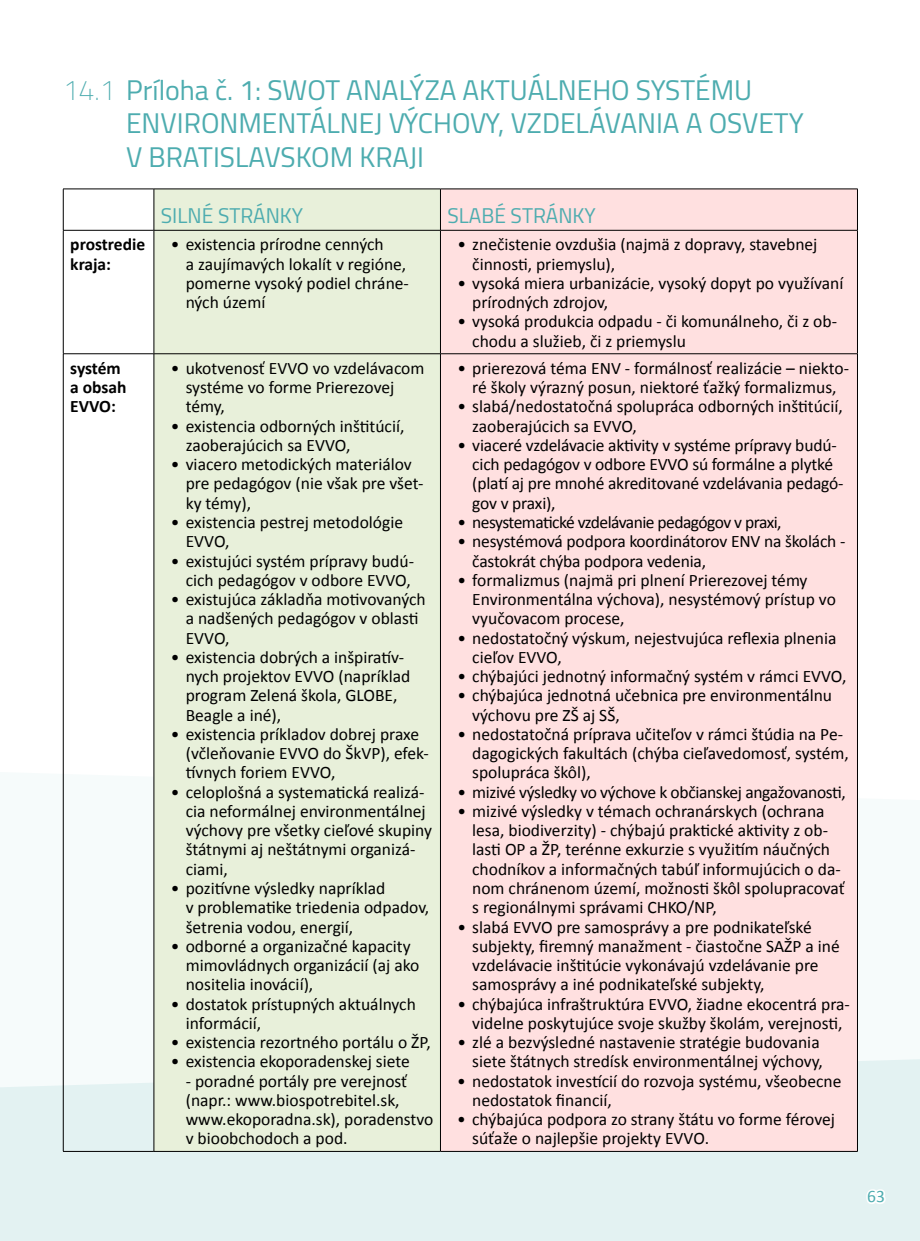
<style>
.page{position:relative;width:920px;height:1241px;background:#fff}
.page>*{position:absolute;margin:0;border:0;box-sizing:border-box;transform-origin:0 0}
.t1{font:28px/33.6px "Cairo";color:#4dacaf}
.t2{font:21px "Cairo";color:#4dacaf}
.t3{font:17.5px/19.2px "Calibri";color:#000}
.t4{font:17.5px "Calibri";letter-spacing:-.02em;color:#000}
.t5{font:17.5px "Calibri";letter-spacing:-.03em;color:#000}
.t6{font:700 17.5px/19.2px "Calibri";color:#000}
.t7{font:17.5px "Calibri";color:#4dacaf}
.s1{font-weight:200}
</style>
<div class="page">
<div style="left:0;top:1058px;width:919px;height:182px;background:#e3f2f2"></div>
<svg style="left:863px;top:1186px;width:25px;height:20px"></svg>
<div style="left:154px;top:189px;width:286px;height:961px;background:#e8f0da"></div>
<div style="left:441px;top:189px;width:415px;height:961px;background:#ffe0e0"></div>
<hr style="left:63px;top:188px;width:91px;height:1px;background:#000">
<hr style="left:63px;top:189px;width:1px;height:41px;background:#000">
<hr style="left:154px;top:188px;width:286px;height:1px;background:#000">
<hr style="left:153px;top:189px;width:1px;height:41px;background:#000">
<hr style="left:440px;top:188px;width:417px;height:1px;background:#000">
<hr style="left:440px;top:189px;width:1px;height:41px;background:#000">
<hr style="left:856px;top:189px;width:1px;height:41px;background:#000">
<hr style="left:63px;top:230px;width:91px;height:1px;background:#000">
<hr style="left:63px;top:230px;width:1px;height:123px;background:#000">
<hr style="left:154px;top:230px;width:286px;height:1px;background:#000">
<hr style="left:153px;top:230px;width:1px;height:123px;background:#000">
<hr style="left:440px;top:230px;width:417px;height:1px;background:#000">
<hr style="left:440px;top:230px;width:1px;height:123px;background:#000">
<hr style="left:856px;top:230px;width:1px;height:123px;background:#000">
<hr style="left:63px;top:353px;width:91px;height:1px;background:#000">
<hr style="left:63px;top:354px;width:1px;height:796px;background:#000">
<hr style="left:154px;top:353px;width:286px;height:1px;background:#000">
<hr style="left:153px;top:354px;width:1px;height:796px;background:#000">
<hr style="left:440px;top:353px;width:417px;height:1px;background:#000">
<hr style="left:440px;top:354px;width:1px;height:796px;background:#000">
<hr style="left:856px;top:354px;width:1px;height:796px;background:#000">
<hr style="left:63px;top:1150px;width:91px;height:1px;background:#000">
<hr style="left:154px;top:1150px;width:286px;height:1px;background:#000">
<hr style="left:440px;top:1150px;width:417px;height:1px;background:#000">
<h1 class="t1" style="left:126px;top:73px;width:679px;text-indent:-63px"><span class="s1">14.1</span> Príloha č. 1: SWOT ANALÝZA AKTUÁLNEHO SYSTÉMU<br>ENVIRONMENTÁLNEJ VÝCHOVY, VZDELÁVANIA A OSVETY<br>V BRATISLAVSKOM KRAJI</h1>
<p class="t2" style="left:161px;top:198px;width:144px">SILNÉ STRÁNKY</p>
<p class="t2" style="left:447px;top:198px;width:150px">SLABÉ STRÁNKY</p>
<p class="t6" style="left:70px;top:235px;width:76px">prostredie kraja:</p>
<p class="t3" style="left:186px;top:235px;width:225px;text-indent:-15px">• existencia prírodne cenných<br>a zaujímavých lokalít v regióne, pomerne vysoký podiel chráne&shy;ných území</p>
<p class="t3" style="left:472px;top:235px;width:346px;text-indent:-15px">• znečistenie ovzdušia (najmä z dopravy, stavebnej činnosti, priemyslu),</p>
<p class="t3" style="left:472px;top:273px;width:372px;text-indent:-15px">• vysoká miera urbanizácie, vysoký dopyt po využívaní prírodných zdrojov,</p>
<p class="t3" style="left:472px;top:312px;width:366px;text-indent:-15px">• vysoká produkcia odpadu - či komunálneho, či z ob&shy;chodu a služieb, či z priemyslu</p>
<p class="t6" style="left:70px;top:358px;width:58px">systém a obsah<br>EVVO:</p>
<p class="t3" style="left:186px;top:358px;width:240px;text-indent:-15px">• ukotvenosť EVVO vo vzdelávacom systéme vo forme Prierezovej témy,</p>
<p class="t3" style="left:186px;top:416px;width:220px;text-indent:-15px">• existencia odborných inštitúcií, zaoberajúcich sa EVVO,</p>
<p class="t3" style="left:186px;top:455px;width:239px;text-indent:-15px">• viacero metodických materiálov pre pedagógov (nie však pre všet&shy;ky témy),</p>
<p class="t3" style="left:186px;top:512px;width:219px;text-indent:-15px">• existencia pestrej metodológie<br>EVVO,</p>
<p class="t3" style="left:171px;top:551px;width:244px;text-align:right">• existujúci systém prípravy budú&shy;cich pedagógov v odbore EVVO,</p>
<p class="t3" style="left:186px;top:589px;width:241px;text-indent:-15px">• existujúca základňa motivovaných a nadšených pedagógov v oblasti<br>EVVO,</p>
<p class="t3" style="left:186px;top:647px;width:226px;text-indent:-15px">• existencia dobrých a inšpiratív&shy;nych projektov EVVO (napríklad program Zelená škola, GLOBE,<br>Beagle a iné),</p>
<p class="t3" style="left:186px;top:724px;width:244px;text-indent:-15px">• existencia príkladov dobrej praxe (včleňovanie EVVO do ŠkVP), efek&shy;tívnych foriem EVVO,</p>
<p class="t3" style="left:186px;top:782px;width:248px;text-indent:-15px">• celoplošná a systematická realizá&shy;cia neformálnej environmentálnej výchovy pre všetky cieľové skupiny štátnymi aj neštátnymi organizá&shy;ciami,</p>
<p class="t3" style="left:186px;top:878px;width:245px;text-indent:-15px">• pozitívne výsledky napríklad<br>v problematike triedenia odpadov, šetrenia vodou, energií,</p>
<p class="t3" style="left:186px;top:936px;width:235px;text-indent:-15px">• odborné a organizačné kapacity mimovládnych organizácií (aj ako nositelia inovácií),</p>
<p class="t3" style="left:186px;top:994px;width:231px;text-indent:-15px">• dostatok prístupných aktuálnych informácií,</p>
<p class="t3" style="left:171px;top:1032px;width:261px">• existencia rezortného portálu o ŽP,</p>
<p class="t3" style="left:171px;top:1051px;width:240px">• existencia ekoporadenskej siete</p>
<p class="t3" style="left:186px;top:1071px;width:249px">- poradné portály pre verejnosť (napr.: www.biospotrebitel.sk, www.ekoporadna.sk), poradenstvo v bioobchodoch a pod.</p>
<p class="t3" style="left:457px;top:358px;width:393px;text-align:center">• prierezová téma ENV - formálnosť realizácie – niekto&shy;ré školy výrazný posun, niektoré ťažký formalizmus,</p>
<p class="t3" style="left:472px;top:397px;width:372px;text-indent:-15px">• slabá/nedostatočná spolupráca odborných inštitúcií, zaoberajúcich sa EVVO,</p>
<p class="t3" style="left:472px;top:435px;width:372px;text-indent:-15px">• viaceré vzdelávacie aktivity v systéme prípravy budú&shy;cich pedagógov v odbore EVVO sú formálne a plytké (platí aj pre mnohé akreditované vzdelávania pedagó&shy;gov v praxi),</p>
<p class="t5" style="left:457px;top:511px;width:325px">• nesystematické vzdelávanie pedagógov v praxi,</p>
<p class="t3" style="left:472px;top:532px;width:374px;text-indent:-15px">• nesystémová podpora koordinátorov ENV na školách - častokrát chýba podpora vedenia,</p>
<p class="t3" style="left:472px;top:570px;width:365px;text-indent:-15px">• formalizmus (najmä pri plnení Prierezovej témy<br>Environmentálna výchova), nesystémový prístup vo vyučovacom procese,</p>
<p class="t3" style="left:472px;top:628px;width:365px;text-indent:-15px">• nedostatočný výskum, nejestvujúca reflexia plnenia cieľov EVVO,</p>
<p class="t3" style="left:457px;top:666px;width:390px">• chýbajúci jednotný informačný systém v rámci EVVO,</p>
<p class="t3" style="left:472px;top:686px;width:361px;text-indent:-15px">• chýbajúca jednotná učebnica pre environmentálnu výchovu pre ZŠ aj SŠ,</p>
<p class="t3" style="left:472px;top:724px;width:378px;text-indent:-15px">• nedostatočná príprava učiteľov v rámci štúdia na Pe&shy;dagogických fakultách (chýba cieľavedomosť, systém, spolupráca škôl),</p>
<p class="t4" style="left:457px;top:780px;width:390px">• mizivé výsledky vo výchove k občianskej angažovanosti,</p>
<p class="t3" style="left:472px;top:801px;width:374px;text-indent:-15px">• mizivé výsledky v témach ochranárskych (ochrana lesa, biodiverzity) - chýbajú praktické aktivity z ob&shy;lasti OP a ŽP, terénne exkurzie s využitím náučných chodníkov a informačných tabúľ informujúcich o da&shy;nom chránenom území, možnosti škôl spolupracovať s regionálnymi správami CHKO/NP,</p>
<p class="t3" style="left:472px;top:917px;width:369px;text-indent:-15px">• slabá EVVO pre samosprávy a pre podnikateľské subjekty, firemný manažment - čiastočne SAŽP a iné vzdelávacie inštitúcie vykonávajú vzdelávanie pre samosprávy a iné podnikateľské subjekty,</p>
<p class="t3" style="left:457px;top:994px;width:394px;text-align:center">• chýbajúca infraštruktúra EVVO, žiadne ekocentrá pra&shy;videlne poskytujúce svoje skužby školám, verejnosti,</p>
<p class="t3" style="left:457px;top:1032px;width:367px;text-align:right">• zlé a bezvýsledné nastavenie stratégie budovania siete štátnych stredísk environmentálnej výchovy,</p>
<p class="t3" style="left:472px;top:1071px;width:370px;text-indent:-15px">• nedostatok investícií do rozvoja systému, všeobecne nedostatok financií,</p>
<p class="t3" style="left:472px;top:1109px;width:364px;text-indent:-15px">• chýbajúca podpora zo strany štátu vo forme férovej súťaže o najlepšie projekty EVVO.</p>
<p class="t7" style="left:866px;top:1185px;width:19px">63</p>
</div>
